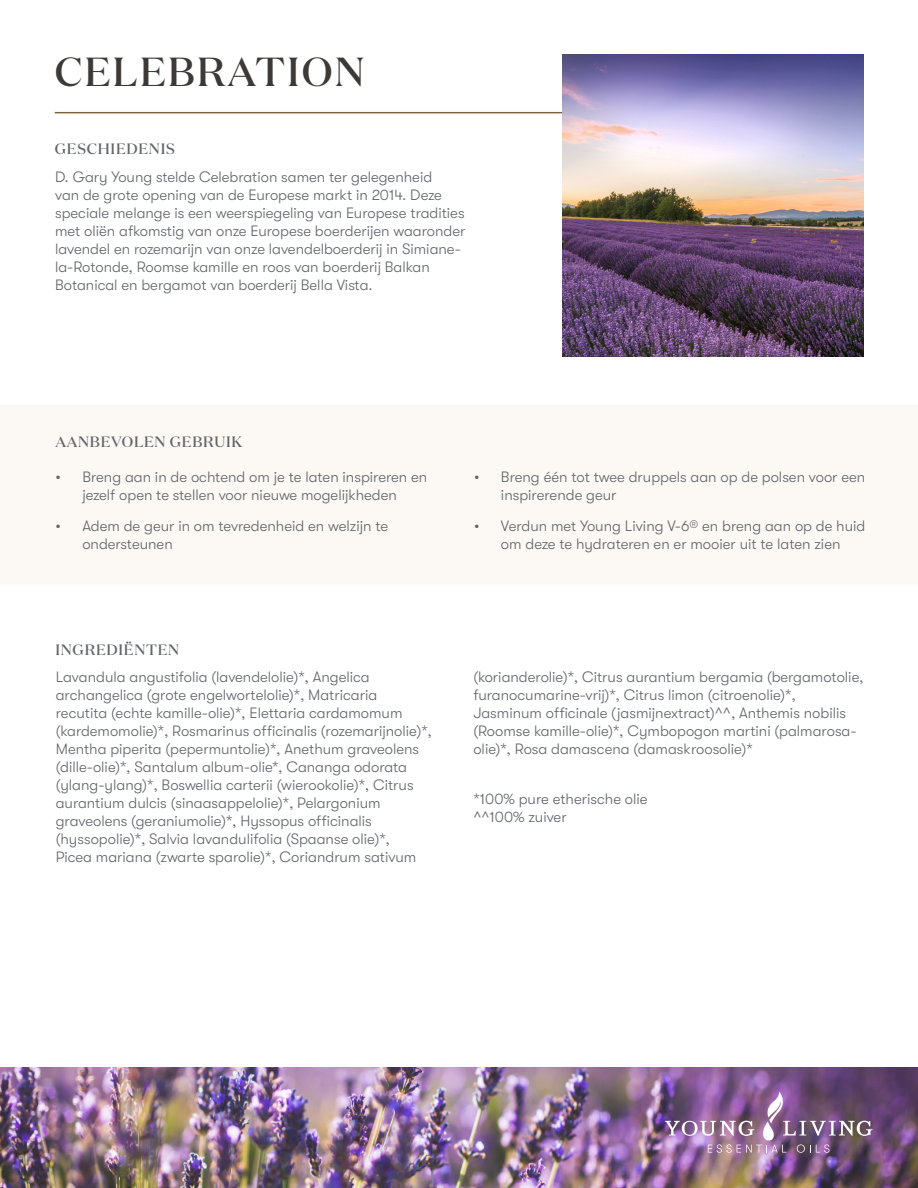
<style>
.page{position:relative;width:918px;height:1188px;background:#fff}
.page>*{position:absolute;margin:0;border:0;box-sizing:border-box;transform-origin:0 0}
.t1{font:500 40.5px "Domaine Display";letter-spacing:.05em;color:#3d3936}
.t2{font:300 15px/18px "GT Walsheim Pro";color:#61646a}
.t3{font:500 15px "Domaine Display";letter-spacing:.05em;color:#61646a}
</style>
<div class="page">
<div style="left:0;top:405px;width:918px;height:179px;background:#fcf8f4"></div>
<img style="left:0;top:1067px;width:918px;height:121px">
<img style="left:665px;top:1092px;width:207px;height:61px">
<hr style="left:55px;top:112px;width:544px;height:1px;background:#80623b">
<img style="left:562px;top:55px;width:302px;height:301px">
<h1 class="t1" style="left:55px;top:47px;width:311px">CELEBRATION</h1>
<p class="t3" style="left:55px;top:139px;width:122px">GESCHIEDENIS</p>
<p class="t2" style="left:55px;top:168px;width:412px">D. Gary Young stelde Celebration samen ter gelegenheid<br>van de grote opening van de Europese markt in 2014. Deze speciale melange is een weerspiegeling van Europese tradities met oliën afkomstig van onze Europese boerderijen waaronder lavendel en rozemarijn van onze lavendelboerderij in Simiane&shy;la-Rotonde, Roomse kamille en roos van boerderij Balkan Botanical en bergamot van boerderij Bella Vista.</p>
<p class="t3" style="left:55px;top:433px;width:188px">AANBEVOLEN GEBRUIK</p>
<p class="t2" style="left:55px;top:468px;width:374px;text-align:center">• Breng aan in de ochtend om je te laten inspireren en jezelf open te stellen voor nieuwe mogelijkheden</p>
<p class="t2" style="left:82px;top:517px;width:307px;text-indent:-27px">• Adem de geur in om tevredenheid en welzijn te ondersteunen</p>
<p class="t3" style="left:56px;top:640px;width:125px">INGREDIËNTEN</p>
<p class="t2" style="left:501px;top:468px;width:366px;text-indent:-27px">• Breng één tot twee druppels aan op de polsen voor een inspirerende geur</p>
<p class="t2" style="left:474px;top:517px;width:393px;text-align:center">• Verdun met Young Living V-6® en breng aan op de huid om deze te hydrateren en er mooier uit te laten zien</p>
<p class="t2" style="left:56px;top:668px;width:378px">Lavandula angustifolia (lavendelolie)*, Angelica archangelica (grote engelwortelolie)*, Matricaria recutita (echte kamille-olie)*, Elettaria cardamomum (kardemomolie)*, Rosmarinus officinalis (rozemarijnolie)*, Mentha piperita (pepermuntolie)*, Anethum graveolens (dille-olie)*, Santalum album-olie*, Cananga odorata (ylang-ylang)*, Boswellia carterii (wierookolie)*, Citrus aurantium dulcis (sinaasappelolie)*, Pelargonium graveolens (geraniumolie)*, Hyssopus officinalis (hyssopolie)*, Salvia lavandulifolia (Spaanse olie)*,<br>Picea mariana (zwarte sparolie)*, Coriandrum sativum</p>
<p class="t2" style="left:473px;top:668px;width:392px">(korianderolie)*, Citrus aurantium bergamia (bergamotolie, furanocumarine-vrij)*, Citrus limon (citroenolie)*, Jasminum officinale (jasmijnextract)^^, Anthemis nobilis (Roomse kamille-olie)*, Cymbopogon martini (palmarosa&shy;olie)*, Rosa damascena (damaskroosolie)*</p>
<p class="t2" style="left:473px;top:790px;width:176px">*100% pure etherische olie ^^100% zuiver</p>
</div>
